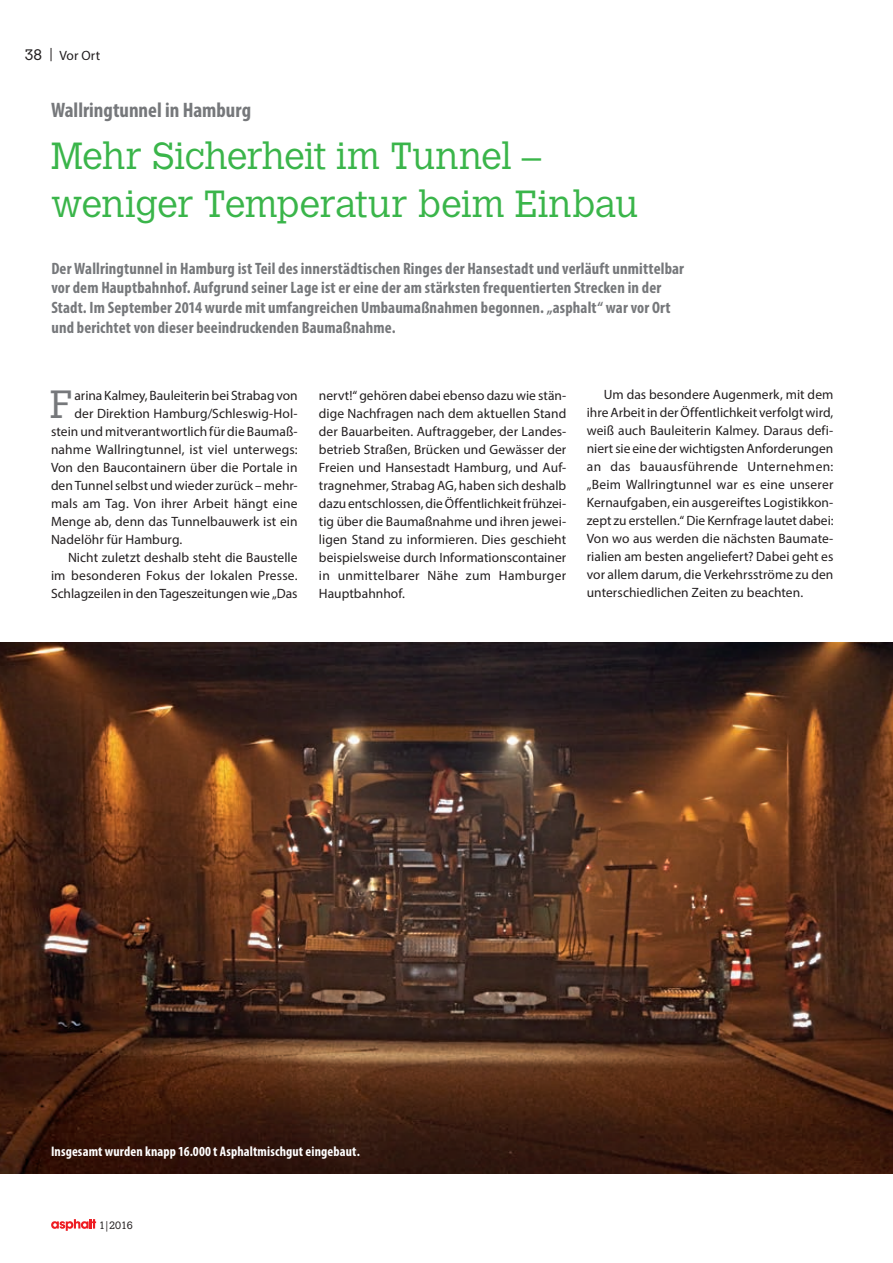
<style>
.page{position:relative;width:893px;height:1263px;background:#fff}
.page>*{position:absolute;margin:0;border:0;box-sizing:border-box;transform-origin:0 0}
.t1{font:300 39px "Calvert";color:#76787b}
.t2{font:300 37.5px/48px "Calvert";letter-spacing:-.01em;color:#3ab54a}
.t3{font:700 condensed 21px "Myriad Pro";color:#76787b}
.t4{font:700 condensed 16.5px/19.8px "Myriad Pro";letter-spacing:.01em;color:#76787b}
.t5{font:300 15px "Calvert";color:#231f20}
.t6{font:700 condensed 13.8px "Myriad Pro";letter-spacing:.01em;color:#fff}
.t7{font:13.5px/18px "Myriad Pro";letter-spacing:.005em;color:#231f20;text-align:justify}
.t8{font:300 10.5px "Calvert";color:#231f20}
</style>
<div class="page">
<svg style="left:51px;top:48px;width:1px;height:13px"></svg>
<svg style="left:51px;top:1219px;width:45px;height:12px"></svg>
<img style="left:0;top:642px;width:893px;height:532px">
<p class="t5" style="left:25px;top:46px;width:19px">38</p>
<p class="t7" style="left:60px;top:46px;width:42px">Vor Ort</p>
<h3 class="t3" style="left:51px;top:97px;width:202px">Wallringtunnel in Hamburg</h3>
<h2 class="t2" style="left:51px;top:133px;width:588px">Mehr Sicherheit im Tunnel – weniger Temperatur beim Einbau</h2>
<p class="t4" style="left:51px;top:258px;width:634px">Der Wallringtunnel in Hamburg ist Teil des innerstädtischen Ringes der Hansestadt und verläuft unmittelbar vor dem Hauptbahnhof. Aufgrund seiner Lage ist er eine der am stärksten frequentierten Strecken in der Stadt. Im September 2014 wurde mit umfangreichen Umbaumaßnahmen begonnen. „asphalt“ war vor Ort und berichtet von dieser beeindruckenden Baumaßnahme.</p>
<h1 class="t1" style="left:50px;top:382px;width:24px">F</h1>
<p class="t7" style="left:75px;top:386px;width:225px">arina Kalmey, Bauleiterin bei Strabag von</p>
<p class="t7" style="left:75px;top:404px;width:225px">der Direktion Hamburg/Schleswig-Hol-</p>
<p class="t7" style="left:51px;top:422px;width:248px">stein und mitverantwortlich für die Baumaß-</p>
<p class="t7" style="left:51px;top:440px;width:248px">nahme Wallringtunnel, ist viel unterwegs:</p>
<p class="t7" style="left:51px;top:458px;width:248px">Von den Baucontainern über die Portale in</p>
<p class="t7" style="left:51px;top:476px;width:248px">den Tunnel selbst und wieder zurück – mehr-</p>
<p class="t7" style="left:51px;top:494px;width:248px">mals am Tag. Von ihrer Arbeit hängt eine</p>
<p class="t7" style="left:51px;top:512px;width:248px">Menge ab, denn das Tunnelbauwerk ist ein</p>
<p class="t7" style="left:51px;top:530px;width:133px">Nadelöhr für Hamburg.</p>
<p class="t7" style="left:68px;top:548px;width:231px">Nicht zuletzt deshalb steht die Baustelle</p>
<p class="t7" style="left:51px;top:566px;width:248px">im besonderen Fokus der lokalen Presse.</p>
<p class="t7" style="left:51px;top:584px;width:248px">Schlagzeilen in den Tageszeitungen wie „Das</p>
<p class="t7" style="left:319px;top:386px;width:249px">nervt!“ gehören dabei ebenso dazu wie stän&shy;dige Nachfragen nach dem aktuellen Stand der Bauarbeiten. Auftraggeber, der Landes&shy;betrieb Straßen, Brücken und Gewässer der Freien und Hansestadt Hamburg, und Auf&shy;tragnehmer, Strabag AG, haben sich deshalb dazu entschlossen, die Öffentlichkeit frühzei&shy;tig über die Baumaßnahme und ihren jewei&shy;ligen Stand zu informieren. Dies geschieht beispielsweise durch Informationscontainer in unmittelbarer Nähe zum Hamburger Hauptbahnhof.</p>
<p class="t7" style="left:587px;top:386px;width:248px;text-indent:17px">Um das besondere Augenmerk, mit dem ihre Arbeit in der Öffentlichkeit verfolgt wird, weiß auch Bauleiterin Kalmey. Daraus defi&shy;niert sie eine der wichtigsten Anforderungen an das bauausführende Unternehmen: „Beim Wallringtunnel war es eine unserer Kernaufgaben, ein ausgereiftes Logistikkon&shy;zept zu erstellen.“ Die Kernfrage lautet dabei:<br>Von wo aus werden die nächsten Baumate&shy;rialien am besten angeliefert? Dabei geht es vor allem darum, die Verkehrsströme zu den unterschiedlichen Zeiten zu beachten.</p>
<p class="t6" style="left:51px;top:1142px;width:310px">Insgesamt wurden knapp 16.000 t Asphaltmischgut eingebaut.</p>
<p class="t8" style="left:99px;top:1219px;width:35px">1|2016</p>
</div>
